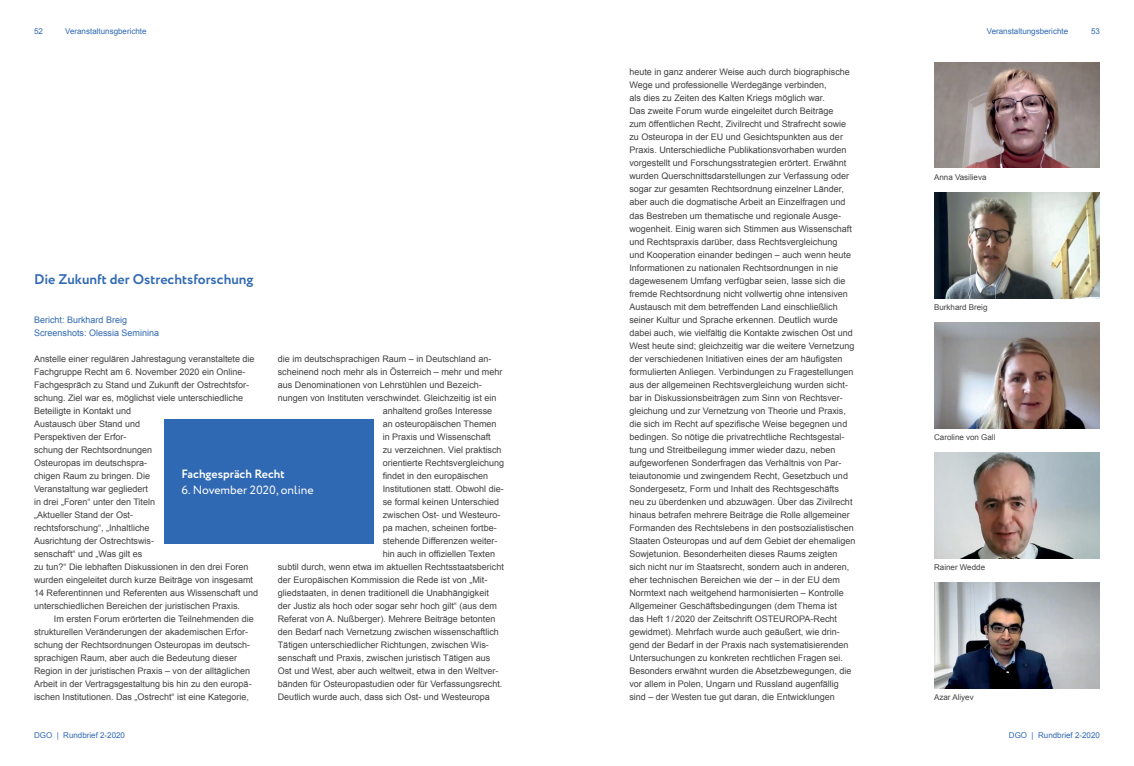
<style>
.page{position:relative;width:1134px;height:766px;background:#fff}
.page>*{position:absolute;margin:0;border:0;box-sizing:border-box;transform-origin:0 0}
.t1{font:700 14px "Circe";color:#3069b3}
.t2{font:12px "Circe";color:#fff}
.t3{font:700 12px "Circe";color:#fff}
.t4{font:9px/13px "Arial";color:#414042}
.t5{font:9px/13px "Arial";color:#3069b3}
.t6{font:8px "Arial";color:#3069b3}
.t7{font:8px "Arial";color:#414042}
</style>
<div class="page">
<div style="left:164px;top:419px;width:210px;height:124px;background:#3069b3"></div>
<img style="left:934px;top:193px;width:166px;height:105px">
<img style="left:934px;top:62px;width:166px;height:106px">
<img style="left:934px;top:453px;width:166px;height:105px">
<img style="left:934px;top:582px;width:166px;height:106px">
<img style="left:934px;top:323px;width:166px;height:105px">
<p class="t6" style="left:34px;top:26px;width:10px">52</p>
<p class="t6" style="left:65px;top:26px;width:83px">Veranstaltunsgberichte</p>
<p class="t6" style="left:987px;top:26px;width:83px">Veranstaltungsberichte</p>
<p class="t6" style="left:1091px;top:26px;width:10px">53</p>
<h1 class="t1" style="left:34px;top:269px;width:221px">Die Zukunft der Ostrechtsforschung</h1>
<p class="t5" style="left:34px;top:313px;width:127px">Bericht: Burkhard Breig<br>Screenshots: Olessia Seminina</p>
<p class="t4" style="left:34px;top:352px;width:226px">Anstelle einer regulären Jahrestagung veranstaltete die Fachgruppe Recht am 6. November 2020 ein Online-Fachgespräch zu Stand und Zukunft der Ostrechtsfor&shy;schung. Ziel war es, möglichst viele unterschiedliche Beteiligte in Kontakt und<br>Austausch über Stand und<br>Perspektiven der Erfor-<br>schung der Rechtsordnungen<br>Osteuropas im deutschspra-<br>chigen Raum zu bringen. Die<br>Veranstaltung war gegliedert<br>in drei „Foren“ unter den Titeln<br>„Aktueller Stand der Ost-<br>rechtsforschung“, „Inhaltliche<br>Ausrichtung der Ostrechtswis-<br>senschaft“ und „Was gilt es<br>zu tun?“ Die lebhaften Diskussionen in den drei Foren wurden eingeleitet durch kurze Beiträge von insgesamt 14 Referentinnen und Referenten aus Wissenschaft und unterschiedlichen Bereichen der juristischen Praxis.</p>
<p class="t4" style="left:34px;top:612px;width:221px;text-indent:20px">Im ersten Forum erörterten die Teilnehmenden die strukturellen Veränderungen der akademischen Erfor&shy;schung der Rechtsordnungen Osteuropas im deutsch&shy;sprachigen Raum, aber auch die Bedeutung dieser Region in der juristischen Praxis – von der alltäglichen Arbeit in der Vertragsgestaltung bis hin zu den europä&shy;ischen Institutionen. Das „Ostrecht“ ist eine Kategorie,</p>
<p class="t4" style="left:278px;top:352px;width:215px">die im deutschsprachigen Raum – in Deutschland an-</p>
<p class="t4" style="left:278px;top:365px;width:226px">scheinend noch mehr als in Österreich – mehr und mehr</p>
<p class="t4" style="left:278px;top:378px;width:206px">aus Denominationen von Lehrstühlen und Bezeich-</p>
<p class="t4" style="left:278px;top:391px;width:220px">nungen von Instituten verschwindet. Gleichzeitig ist ein</p>
<p class="t4" style="left:383px;top:404px;width:111px">anhaltend großes Interesse</p>
<p class="t4" style="left:383px;top:417px;width:115px">an osteuropäischen Themen</p>
<p class="t4" style="left:383px;top:430px;width:110px">in Praxis und Wissenschaft</p>
<p class="t4" style="left:383px;top:443px;width:120px">zu verzeichnen. Viel praktisch</p>
<p class="t4" style="left:383px;top:456px;width:123px">orientierte Rechtsvergleichung</p>
<p class="t4" style="left:383px;top:469px;width:107px">findet in den europäischen</p>
<p class="t4" style="left:383px;top:482px;width:123px">Institutionen statt. Obwohl die-</p>
<p class="t4" style="left:383px;top:495px;width:118px">se formal keinen Unterschied</p>
<p class="t4" style="left:383px;top:508px;width:119px">zwischen Ost- und Westeuro-</p>
<p class="t4" style="left:383px;top:521px;width:116px">pa machen, scheinen fortbe-</p>
<p class="t4" style="left:383px;top:534px;width:116px">stehende Differenzen weiter-</p>
<p class="t4" style="left:383px;top:547px;width:114px">hin auch in offiziellen Texten</p>
<p class="t4" style="left:278px;top:560px;width:228px">subtil durch, wenn etwa im aktuellen Rechtsstaatsbericht</p>
<p class="t4" style="left:278px;top:573px;width:211px">der Europäischen Kommission die Rede ist von „Mit-</p>
<p class="t4" style="left:278px;top:586px;width:213px">gliedstaaten, in denen traditionell die Unabhängigkeit</p>
<p class="t4" style="left:278px;top:599px;width:221px">der Justiz als hoch oder sogar sehr hoch gilt“ (aus dem</p>
<p class="t4" style="left:278px;top:612px;width:219px">Referat von A. Nußberger). Mehrere Beiträge betonten</p>
<p class="t4" style="left:278px;top:625px;width:223px">den Bedarf nach Vernetzung zwischen wissenschaftlich</p>
<p class="t4" style="left:278px;top:638px;width:213px">Tätigen unterschiedlicher Richtungen, zwischen Wis-</p>
<p class="t4" style="left:278px;top:651px;width:214px">senschaft und Praxis, zwischen juristisch Tätigen aus</p>
<p class="t4" style="left:278px;top:664px;width:222px">Ost und West, aber auch weltweit, etwa in den Weltver-</p>
<p class="t4" style="left:278px;top:677px;width:226px">bänden für Osteuropastudien oder für Verfassungsrecht.</p>
<p class="t4" style="left:278px;top:690px;width:213px">Deutlich wurde auch, dass sich Ost- und Westeuropa</p>
<h2 class="t3" style="left:181px;top:465px;width:105px">Fachgespräch Recht</h2>
<h2 class="t2" style="left:181px;top:482px;width:134px">6. November 2020, online</h2>
<p class="t6" style="left:34px;top:729px;width:93px">DGO | Rundbrief 2-2020</p>
<p class="t4" style="left:629px;top:66px;width:228px">heute in ganz anderer Weise auch durch biographische Wege und professionelle Werdegänge verbinden,<br>als dies zu Zeiten des Kalten Kriegs möglich war.<br>Das zweite Forum wurde eingeleitet durch Beiträge<br>zum öffentlichen Recht, Zivilrecht und Strafrecht sowie zu Osteuropa in der EU und Gesichtspunkten aus der Praxis. Unterschiedliche Publikationsvorhaben wurden vorgestellt und Forschungsstrategien erörtert. Erwähnt wurden Querschnittsdarstellungen zur Verfassung oder sogar zur gesamten Rechtsordnung einzelner Länder, aber auch die dogmatische Arbeit an Einzelfragen und das Bestreben um thematische und regionale Ausge&shy;wogenheit. Einig waren sich Stimmen aus Wissenschaft und Rechtspraxis darüber, dass Rechtsvergleichung<br>und Kooperation einander bedingen – auch wenn heute Informationen zu nationalen Rechtsordnungen in nie dagewesenem Umfang verfügbar seien, lasse sich die fremde Rechtsordnung nicht vollwertig ohne intensiven Austausch mit dem betreffenden Land einschließlich seiner Kultur und Sprache erkennen. Deutlich wurde dabei auch, wie vielfältig die Kontakte zwischen Ost und West heute sind; gleichzeitig war die weitere Vernetzung der verschiedenen Initiativen eines der am häufigsten formulierten Anliegen. Verbindungen zu Fragestellungen aus der allgemeinen Rechtsvergleichung wurden sicht&shy;bar in Diskussionsbeiträgen zum Sinn von Rechtsver&shy;gleichung und zur Vernetzung von Theorie und Praxis, die sich im Recht auf spezifische Weise begegnen und bedingen. So nötige die privatrechtliche Rechtsgestal&shy;tung und Streitbeilegung immer wieder dazu, neben aufgeworfenen Sonderfragen das Verhältnis von Par&shy;teiautonomie und zwingendem Recht, Gesetzbuch und Sondergesetz, Form und Inhalt des Rechtsgeschäfts neu zu überdenken und abzuwägen. Über das Zivilrecht hinaus betrafen mehrere Beiträge die Rolle allgemeiner Formanden des Rechtslebens in den postsozialistischen Staaten Osteuropas und auf dem Gebiet der ehemaligen Sowjetunion. Besonderheiten dieses Raums zeigten sich nicht nur im Staatsrecht, sondern auch in anderen, eher technischen Bereichen wie der – in der EU dem Normtext nach weitgehend harmonisierten – Kontrolle Allgemeiner Geschäftsbedingungen (dem Thema ist<br>das Heft 1/2020 der Zeitschrift OSTEUROPA-Recht gewidmet). Mehrfach wurde auch geäußert, wie drin&shy;gend der Bedarf in der Praxis nach systematisierenden Untersuchungen zu konkreten rechtlichen Fragen sei.<br>Besonders erwähnt wurden die Absetzbewegungen, die vor allem in Polen, Ungarn und Russland augenfällig sind – der Westen tue gut daran, die Entwicklungen</p>
<p class="t7" style="left:934px;top:172px;width:54px">Anna Vasilieva</p>
<p class="t7" style="left:934px;top:302px;width:55px">Burkhard Breig</p>
<p class="t7" style="left:934px;top:431px;width:63px">Caroline von Gall</p>
<p class="t7" style="left:934px;top:561px;width:52px">Rainer Wedde</p>
<p class="t7" style="left:934px;top:691px;width:41px">Azar Aliyev</p>
<p class="t6" style="left:1009px;top:729px;width:93px">DGO | Rundbrief 2-2020</p>
</div>
